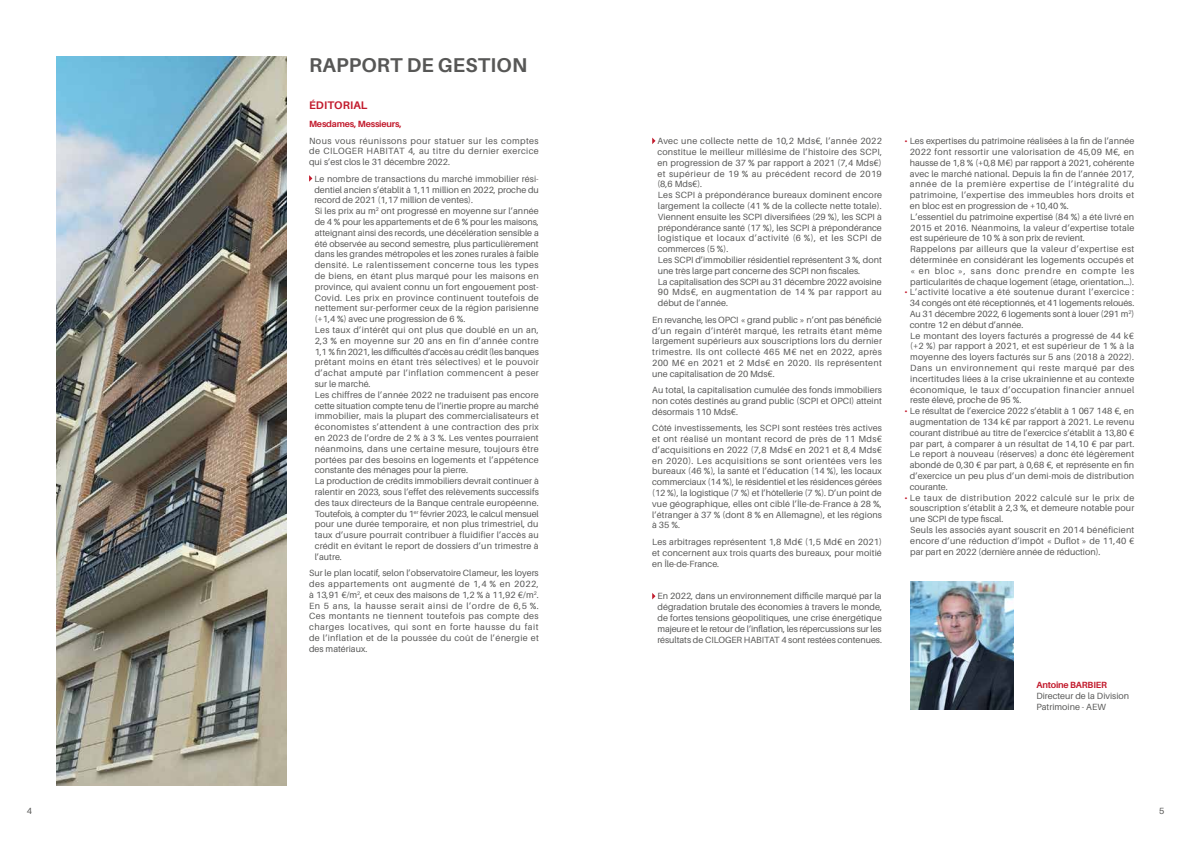
<style>
.page{position:relative;width:1191px;height:842px;background:#fff}
.page>*{position:absolute;margin:0;border:0;box-sizing:border-box;transform-origin:0 0}
.t1{font:700 20px "Aileron";letter-spacing:.01em;color:#575756}
.t2{font:700 11px "Aileron";letter-spacing:.01em;color:#c21b2d}
.t3{font:9px/10.8px "Aileron";letter-spacing:.015em;color:#575756;text-align:justify}
.t4{font:700 9px "Aileron";letter-spacing:-.02em;color:#c21b2d}
.s1{color:#c21b2d}
</style>
<div class="page">
<svg style="left:652px;top:138px;width:3px;height:6px"></svg>
<svg style="left:652px;top:593px;width:3px;height:6px"></svg>
<svg style="left:309px;top:175px;width:3px;height:7px"></svg>
<img style="left:57px;top:57px;width:229px;height:728px">
<img style="left:910px;top:582px;width:103px;height:128px">
<h1 class="t1" style="left:309px;top:54px;width:220px">RAPPORT DE GESTION</h1>
<p class="t2" style="left:309px;top:99px;width:60px">ÉDITORIAL</p>
<p class="t4" style="left:309px;top:119px;width:94px">Mesdames, Messieurs,</p>
<p class="t3" style="left:309px;top:135px;width:231px">Nous vous réunissons pour statuer sur les comptes de CILOGER HABITAT 4, au titre du dernier exercice qui s’est clos le 31 décembre 2022.</p>
<p class="t3" style="left:314px;top:173px;width:226px;text-align:left">Le nombre de transactions du marché immobilier rési&shy;dentiel ancien s’établit à 1,11 million en 2022, proche du record de 2021 (1,17 million de ventes).<br>Si les prix au m<sup>2</sup> ont progressé en moyenne sur l’année de 4 % pour les appartements et de 6 % pour les maisons, atteignant ainsi des records, une décélération sensible a été observée au second semestre, plus particulièrement dans les grandes métropoles et les zones rurales à faible densité. Le ralentissement concerne tous les types de biens, en étant plus marqué pour les maisons en province, qui avaient connu un fort engouement post-Covid. Les prix en province continuent toutefois de nettement sur-performer ceux de la région parisienne (+1,4 %) avec une progression de 6 %.<br>Les taux d’intérêt qui ont plus que doublé en un an, 2,3 % en moyenne sur 20 ans en fin d’année contre 1,1 % fin 2021, les difficultés d’accès au crédit (les banques prêtant moins en étant très sélectives) et le pouvoir d’achat amputé par l’inflation commencent à peser sur le marché.<br>Les chiffres de l’année 2022 ne traduisent pas encore cette situation compte tenu de l’inertie propre au marché immobilier, mais la plupart des commercialisateurs et économistes s’attendent à une contraction des prix en 2023 de l’ordre de 2 % à 3 %. Les ventes pourraient néanmoins, dans une certaine mesure, toujours être portées par des besoins en logements et l’appétence constante des ménages pour la pierre.<br>La production de crédits immobiliers devrait continuer à ralentir en 2023, sous l’effet des relèvements successifs des taux directeurs de la Banque centrale européenne.<br>Toutefois, à compter du 1<sup>er</sup> février 2023, le calcul mensuel pour une durée temporaire, et non plus trimestriel, du taux d’usure pourrait contribuer à fluidifier l’accès au crédit en évitant le report de dossiers d’un trimestre à l’autre.</p>
<p class="t3" style="left:309px;top:568px;width:231px">Sur le plan locatif, selon l’observatoire Clameur, les loyers des appartements ont augmenté de 1,4 % en 2022, à 13,91 €/m<sup>2</sup>, et ceux des maisons de 1,2 % à 11,92 €/m<sup>2</sup>.<br>En 5 ans, la hausse serait ainsi de l’ordre de 6,5 %.<br>Ces montants ne tiennent toutefois pas compte des charges locatives, qui sont en forte hausse du fait de l’inflation et de la poussée du coût de l’énergie et des matériaux.</p>
<p class="t3" style="left:657px;top:136px;width:226px;text-align:left">Avec une collecte nette de 10,2 Mds€, l’année 2022 constitue le meilleur millésime de l’histoire des SCPI, en progression de 37 % par rapport à 2021 (7,4 Mds€) et supérieur de 19 % au précédent record de 2019 (8,6 Mds€).<br>Les SCPI à prépondérance bureaux dominent encore largement la collecte (41 % de la collecte nette totale).<br>Viennent ensuite les SCPI diversifiées (29 %), les SCPI à prépondérance santé (17 %), les SCPI à prépondérance logistique et locaux d’activité (6 %), et les SCPI de commerces (5 %).<br>Les SCPI d’immobilier résidentiel représentent 3 %, dont une très large part concerne des SCPI non fiscales.<br>La capitalisation des SCPI au 31 décembre 2022 avoisine 90 Mds€, en augmentation de 14 % par rapport au début de l’année.</p>
<p class="t3" style="left:652px;top:314px;width:231px">En revanche, les OPCI « grand public » n’ont pas bénéficié d’un regain d’intérêt marqué, les retraits étant même largement supérieurs aux souscriptions lors du dernier trimestre. Ils ont collecté 465 M€ net en 2022, après 200 M€ en 2021 et 2 Mds€ en 2020. Ils représentent une capitalisation de 20 Mds€.</p>
<p class="t3" style="left:652px;top:385px;width:231px">Au total, la capitalisation cumulée des fonds immobiliers non cotés destinés au grand public (SCPI et OPCI) atteint désormais 110 Mds€.</p>
<p class="t3" style="left:652px;top:423px;width:231px">Côté investissements, les SCPI sont restées très actives et ont réalisé un montant record de près de 11 Mds€ d’acquisitions en 2022 (7,8 Mds€ en 2021 et 8,4 Mds€ en 2020). Les acquisitions se sont orientées vers les bureaux (46 %), la santé et l’éducation (14 %), les locaux commerciaux (14 %), le résidentiel et les résidences gérées (12 %), la logistique (7 %) et l’hôtellerie (7 %). D’un point de vue géographique, elles ont ciblé l’Île-de-France à 28 %, l’étranger à 37 % (dont 8 % en Allemagne), et les régions à 35 %.</p>
<p class="t3" style="left:652px;top:536px;width:231px">Les arbitrages représentent 1,8 Md€ (1,5 Md€ en 2021) et concernent aux trois quarts des bureaux, pour moitié en Île-de-France.</p>
<p class="t3" style="left:657px;top:591px;width:226px">En 2022, dans un environnement difficile marqué par la dégradation brutale des économies à travers le monde, de fortes tensions géopolitiques, une crise énergétique majeure et le retour de l’inflation, les répercussions sur les résultats de CILOGER HABITAT 4 sont restées contenues.</p>
<p class="t3" style="left:909px;top:136px;width:226px;text-align:left;text-indent:-5px"><span class="s1">•</span> Les expertises du patrimoine réalisées à la fin de l’année 2022 font ressortir une valorisation de 45,09 M€, en hausse de 1,8 % (+0,8 M€) par rapport à 2021, cohérente avec le marché national. Depuis la fin de l’année 2017, année de la première expertise de l’intégralité du patrimoine, l’expertise des immeubles hors droits et en bloc est en progression de +10,40 %.<br>L’essentiel du patrimoine expertisé (84 %) a été livré en 2015 et 2016. Néanmoins, la valeur d’expertise totale est supérieure de 10 % à son prix de revient.<br>Rappelons par ailleurs que la valeur d’expertise est déterminée en considérant les logements occupés et « en bloc », sans donc prendre en compte les particularités de chaque logement (étage, orientation…).</p>
<p class="t3" style="left:909px;top:287px;width:226px;text-align:left;text-indent:-5px"><span class="s1">•</span> L’activité locative a été soutenue durant l’exercice :<br>34 congés ont été réceptionnés, et 41 logements reloués.<br>Au 31 décembre 2022, 6 logements sont à louer (291 m<sup>2</sup>) contre 12 en début d’année.<br>Le montant des loyers facturés a progressé de 44 k€ (+2 %) par rapport à 2021, et est supérieur de 1 % à la moyenne des loyers facturés sur 5 ans (2018 à 2022).<br>Dans un environnement qui reste marqué par des incertitudes liées à la crise ukrainienne et au contexte économique, le taux d’occupation financier annuel reste élevé, proche de 95 %.</p>
<p class="t3" style="left:909px;top:406px;width:226px;text-indent:-5px"><span class="s1">•</span> Le résultat de l’exercice 2022 s’établit à 1 067 148 €, en augmentation de 134 k€ par rapport à 2021. Le revenu courant distribué au titre de l’exercice s’établit à 13,80 € par part, à comparer à un résultat de 14,10 € par part.<br>Le report à nouveau (réserves) a donc été légèrement abondé de 0,30 € par part, à 0,68 €, et représente en fin d’exercice un peu plus d’un demi-mois de distribution courante.</p>
<p class="t3" style="left:909px;top:492px;width:226px;text-align:left;text-indent:-5px"><span class="s1">•</span> Le taux de distribution 2022 calculé sur le prix de souscription s’établit à 2,3 %, et demeure notable pour une SCPI de type fiscal.<br>Seuls les associés ayant souscrit en 2014 bénéficient encore d’une réduction d’impôt « Duflot » de 11,40 € par part en 2022 (dernière année de réduction).</p>
<p class="t4" style="left:1036px;top:680px;width:72px">Antoine BARBIER</p>
<p class="t3" style="left:1036px;top:690px;width:94px">Directeur de la Division<br>Patrimoine - AEW</p>
<p class="t3" style="left:27px;top:806px;width:7px">4</p>
<p class="t3" style="left:1159px;top:806px;width:7px">5</p>
</div>
